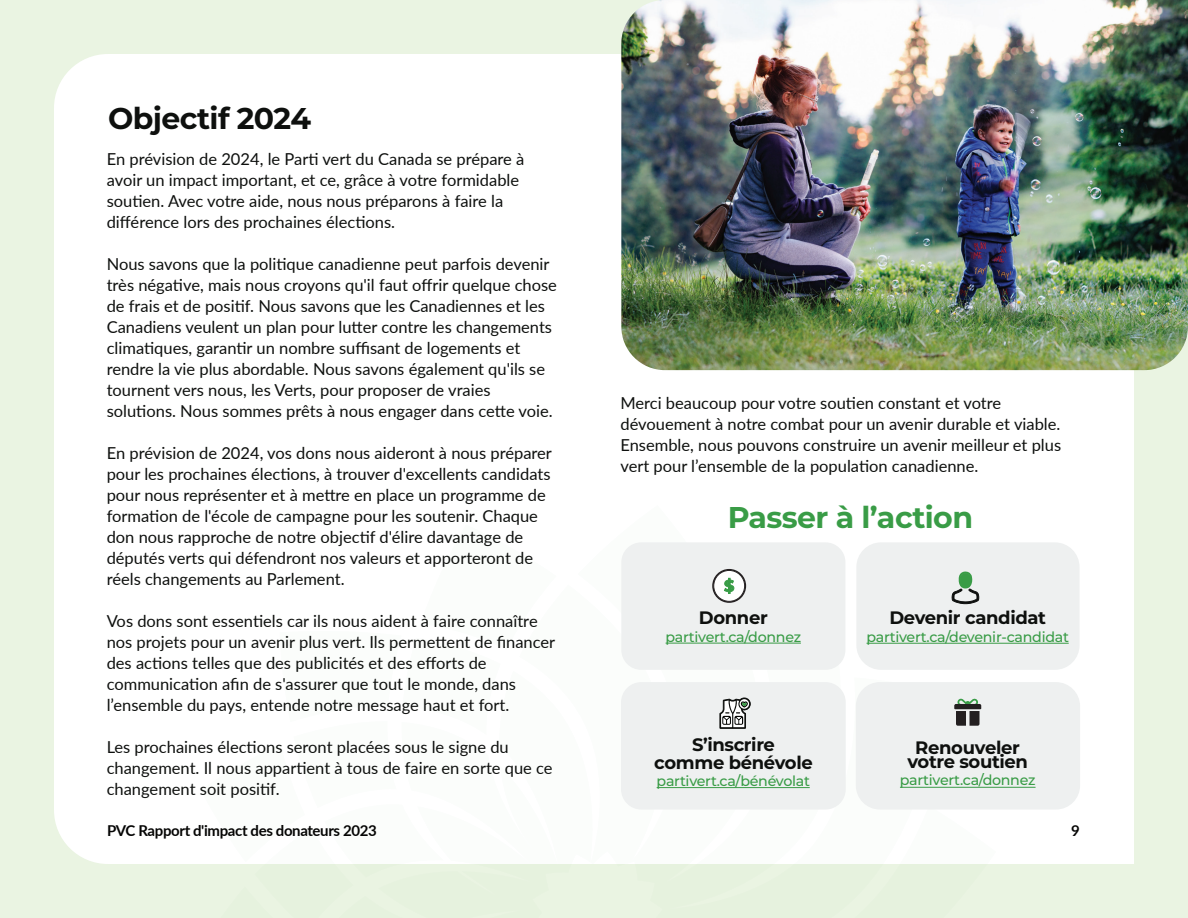
<style>
.page{position:relative;width:1188px;height:918px;background:#eaf4e2}
.page>*{position:absolute;margin:0;border:0;box-sizing:border-box;transform-origin:0 0}
.t1{font:700 30px "Montserrat";letter-spacing:-.02em;color:#399c46}
.t2{font:700 30px "Montserrat";letter-spacing:-.02em;color:#0e100e}
.t3{font:700 18px/14.1px "Montserrat";letter-spacing:-.02em;color:#0e100e;text-align:center}
.t4{font:16.5px/21px "Lato";color:#0e100e}
.t5{font:700 15px "Lato";letter-spacing:-.025em;color:#050504}
.t6{font:500 14.25px "Montserrat";letter-spacing:-.02em;color:#399c46}
</style>
<div class="page">
<div style="left:54px;top:54px;width:1080px;height:810px;background:#fff"></div>
<div style="left:192px;top:505px;width:804px;height:359px;background:#fcfdfc"></div>
<div style="left:621px;top:542px;width:224px;height:128px;background:#eef0f0;border-radius:20px"></div>
<div style="left:856px;top:682px;width:224px;height:128px;background:#eef0f0;border-radius:24px"></div>
<svg style="left:954px;top:698px;width:27px;height:28px"></svg>
<div style="left:856px;top:542px;width:224px;height:128px;background:#eef0f0;border-radius:25px"></div>
<svg style="left:952px;top:571px;width:27px;height:33px"></svg>
<hr style="left:867px;top:643px;width:202px;height:1px;background:#399c46">
<div style="left:621px;top:682px;width:225px;height:128px;background:#eef0f0;border-radius:20px"></div>
<svg style="left:719px;top:670px;width:32px;height:59px"></svg>
<hr style="left:657px;top:787px;width:153px;height:1px;background:#399c46">
<hr style="left:666px;top:643px;width:135px;height:1px;background:#399c46">
<svg style="left:713px;top:570px;width:32px;height:32px"></svg>
<div style="left:712px;top:569px;width:34px;height:34px;border:2px solid #231f20;border-radius:16px"></div>
<div style="left:714px;top:570px;width:31px;height:31px;background:#fff;border-radius:15px"></div>
<div style="left:713px;top:570px;width:32px;height:32px;border:1px solid #231f20;border-radius:15px"></div>
<svg style="left:724px;top:578px;width:10px;height:16px"></svg>
<img style="left:621px;top:0;width:567px;height:370px">
<hr style="left:900px;top:787px;width:136px;height:1px;background:#399c46">
<h1 class="t2" style="left:108px;top:97px;width:205px">Objectif 2024</h1>
<p class="t4" style="left:107px;top:147px;width:419px">En prévision de 2024, le Parti vert du Canada se prépare à avoir un impact important, et ce, grâce à votre formidable soutien. Avec votre aide, nous nous préparons à faire la différence lors des prochaines élections.</p>
<p class="t4" style="left:107px;top:252px;width:452px">Nous savons que la politique canadienne peut parfois devenir très négative, mais nous croyons qu'il faut offrir quelque chose de frais et de positif. Nous savons que les Canadiennes et les Canadiens veulent un plan pour lutter contre les changements climatiques, garantir un nombre suffisant de logements et rendre la vie plus abordable. Nous savons également qu'ils se tournent vers nous, les Verts, pour proposer de vraies solutions. Nous sommes prêts à nous engager dans cette voie.</p>
<p class="t4" style="left:107px;top:441px;width:447px">En prévision de 2024, vos dons nous aideront à nous préparer pour les prochaines élections, à trouver d'excellents candidats pour nous représenter et à mettre en place un programme de formation de l'école de campagne pour les soutenir. Chaque don nous rapproche de notre objectif d'élire davantage de députés verts qui défendront nos valeurs et apporteront de réels changements au Parlement.</p>
<p class="t4" style="left:107px;top:610px;width:450px">Vos dons sont essentiels car ils nous aident à faire connaître nos projets pour un avenir plus vert. Ils permettent de financer des actions telles que des publicités et des efforts de communication afin de s'assurer que tout le monde, dans l’ensemble du pays, entende notre message haut et fort.</p>
<p class="t4" style="left:107px;top:736px;width:447px">Les prochaines élections seront placées sous le signe du changement. Il nous appartient à tous de faire en sorte que ce changement soit positif.</p>
<p class="t4" style="left:620px;top:391px;width:442px">Merci beaucoup pour votre soutien constant et votre dévouement à notre combat pour un avenir durable et viable.<br>Ensemble, nous pouvons construire un avenir meilleur et plus vert pour l’ensemble de la population canadienne.</p>
<h1 class="t1" style="left:728px;top:496px;width:247px">Passer à l’action</h1>
<p class="t3" style="left:699px;top:610px;width:70px">Donner</p>
<p class="t6" style="left:666px;top:627px;width:137px">partivert.ca/donnez</p>
<p class="t3" style="left:654px;top:734px;width:160px;line-height:18px">S’inscrire<br>comme bénévole</p>
<p class="t6" style="left:657px;top:771px;width:155px">partivert.ca/bénévolat</p>
<p class="t3" style="left:889px;top:610px;width:158px">Devenir candidat</p>
<p class="t6" style="left:867px;top:627px;width:204px">partivert.ca/devenir-candidat</p>
<p class="t3" style="left:907px;top:739px;width:122px">Renouveler votre soutien</p>
<p class="t6" style="left:900px;top:770px;width:137px">partivert.ca/donnez</p>
<p class="t5" style="left:107px;top:820px;width:271px">PVC Rapport d'impact des donateurs 2023</p>
<p class="t5" style="left:1071px;top:820px;width:10px">9</p>
</div>
